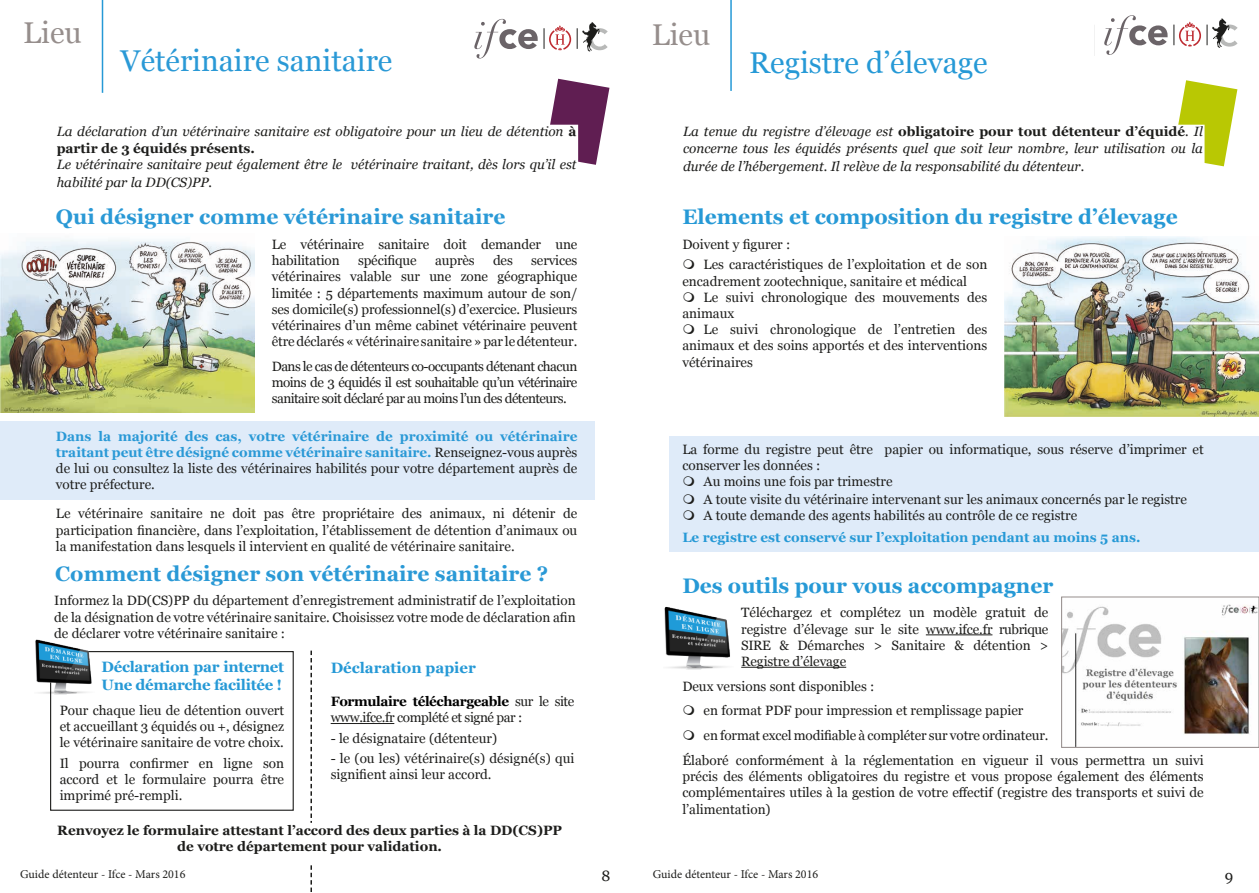
<style>
.page{position:relative;width:1259px;height:893px;background:#fff}
.page>*{position:absolute;margin:0;border:0;box-sizing:border-box;transform-origin:0 0}
.t1{font:30px "Georgia";color:#2a99d6}
.t2{font:30px "Georgia";color:#2699d6}
.t3{font:30px "Georgia";color:#968e8c}
.t4{font:700 21px "Georgia";color:#2a99d6}
.t5{font:700 21px "Georgia";color:#2699d6}
.t6{font:700 15px/18px "Georgia";letter-spacing:-.02em;color:#2699d6}
.t7{font:700 15px "Georgia";color:#2699d6}
.t8{font:15px "Georgia";color:#1d1d1b}
.t9{font:13.5px/16.2px "Georgia";color:#1d1d1b;text-align:justify}
.t10{font:italic 13.5px/16.2px "Georgia";color:#1d1d1b}
.t11{font:700 13.5px/16.2px "Georgia";color:#1d1d1b;text-align:center}
.t12{font:13.5px/16.2px "Georgia";letter-spacing:-.03em;color:#1d1d1b}
.t13{font:700 13.5px "Georgia";color:#2699d6}
.t14{font:12px "Minion Pro";color:#1d1d1b}
.s1{font-weight:700;font-style:normal}
.s2{font-weight:700;color:#2a99d6}
.s3{font-weight:700;color:#000}
</style>
<div class="page">
<hr style="left:465px;top:28px;width:1px;height:32px;background:#1d1d1b">
<svg style="left:474px;top:19px;width:64px;height:40px"></svg>
<svg style="left:577px;top:22px;width:31px;height:29px"></svg>
<svg style="left:544px;top:25px;width:27px;height:26px"></svg>
<hr style="left:1095px;top:25px;width:1px;height:31px;background:#1d1d1b">
<svg style="left:1104px;top:15px;width:63px;height:40px"></svg>
<svg style="left:1173px;top:18px;width:64px;height:30px"></svg>
<img style="left:0;top:240px;width:255px;height:172px">
<svg style="left:1178px;top:80px;width:59px;height:86px"></svg>
<svg style="left:550px;top:79px;width:59px;height:86px"></svg>
<div style="left:670px;top:436px;width:589px;height:116px;background:#dfebf9"></div>
<div style="left:0;top:421px;width:594px;height:78px;background:#dfebf9"></div>
<hr style="left:102px;top:0;width:1px;height:93px;background:#2699d6">
<hr style="left:730px;top:0;width:2px;height:91px;background:#2699d6">
<div style="left:56px;top:125px;width:521px;height:80px;background:#fff"></div>
<div style="left:682px;top:125px;width:521px;height:80px;background:#fff"></div>
<hr style="left:926px;top:634px;width:66px;height:1px;background:#1d1d1b">
<hr style="left:741px;top:667px;width:105px;height:1px;background:#1d1d1b">
<div style="left:50px;top:651px;width:244px;height:160px;border:1px solid #1d1d1b"></div>
<hr style="left:331px;top:723px;width:63px;height:1px;background:#1d1d1b">
<svg style="left:310px;top:651px;width:2px;height:241px"></svg>
<div style="left:50px;top:824px;width:519px;height:39px;background:#fff"></div>
<img style="left:1063px;top:604px;width:194px;height:142px">
<div style="left:1061px;top:597px;width:198px;height:151px;border:1px solid #968e8c"></div>
<img style="left:35px;top:639px;width:59px;height:55px">
<img style="left:664px;top:606px;width:66px;height:64px">
<img style="left:1004px;top:236px;width:254px;height:180px">
<h1 class="t3" style="left:23px;top:14px;width:60px">Lieu</h1>
<h1 class="t3" style="left:652px;top:16px;width:60px">Lieu</h1>
<h1 class="t1" style="left:121px;top:42px;width:273px">Vétérinaire sanitaire</h1>
<h1 class="t2" style="left:749px;top:45px;width:240px">Registre d’élevage</h1>
<p class="t10" style="left:57px;top:124px;width:521px">La déclaration d’un vétérinaire sanitaire est obligatoire pour un lieu de détention <span class="s1">à partir de 3 équidés présents.</span></p>
<p class="t10" style="left:57px;top:155px;width:521px;line-height:18px">Le vétérinaire sanitaire peut également être le vétérinaire traitant, dès lors qu’il est habilité par la DD(CS)PP.</p>
<h2 class="t4" style="left:56px;top:203px;width:451px">Qui désigner comme vétérinaire sanitaire</h2>
<p class="t9" style="left:272px;top:236px;width:307px">Le vétérinaire sanitaire doit demander une habilitation</p>
<p class="t9" style="left:358px;top:253px;width:60px">spécifique</p>
<p class="t9" style="left:435px;top:253px;width:41px">auprès</p>
<p class="t9" style="left:493px;top:253px;width:21px">des</p>
<p class="t9" style="left:272px;top:253px;width:307px;text-indent:259px">services vétérinaires valable sur une zone géographique limitée : 5 départements maximum autour de son/ ses domicile(s) professionnel(s) d’exercice. Plusieurs vétérinaires d’un même cabinet vétérinaire peuvent être déclarés « vétérinaire sanitaire » par le détenteur.</p>
<p class="t9" style="left:272px;top:358px;width:307px">Dans le cas de détenteurs co-occupants détenant chacun moins de 3 équidés il est souhaitable qu’un vétérinaire sanitaire soit déclaré par au moins l’un des détenteurs.</p>
<p class="t9" style="left:56px;top:428px;width:523px"><span class="s2">Dans la majorité des cas, votre vétérinaire de proximité ou vétérinaire traitant peut être désigné comme vétérinaire sanitaire.</span> Renseignez-vous auprès de lui ou consultez la liste des vétérinaires habilités pour votre département auprès de votre préfecture.</p>
<p class="t9" style="left:56px;top:506px;width:523px">Le vétérinaire sanitaire ne doit pas être propriétaire des animaux, ni détenir de participation financière, dans l’exploitation, l’établissement de détention d’animaux ou la manifestation dans lesquels il intervient en qualité de vétérinaire sanitaire.</p>
<h2 class="t4" style="left:55px;top:560px;width:494px">Comment désigner son vétérinaire sanitaire ?</h2>
<p class="t9" style="left:54px;top:593px;width:523px">Informez la DD(CS)PP du département d’enregistrement administratif de l’exploitation de la désignation de votre vétérinaire sanitaire. Choisissez votre mode de déclaration afin de déclarer votre vétérinaire sanitaire :</p>
<p class="t6" style="left:102px;top:658px;width:184px">Déclaration par internet<br>Une démarche facilitée !</p>
<p class="t9" style="left:60px;top:702px;width:226px">Pour chaque lieu de détention ouvert et accueillant 3 équidés ou +, désignez le vétérinaire sanitaire de votre choix.</p>
<p class="t9" style="left:60px;top:755px;width:226px">Il pourra confirmer en ligne son accord et le formulaire pourra être imprimé pré-rempli.</p>
<p class="t7" style="left:331px;top:658px;width:147px">Déclaration papier</p>
<p class="t12" style="left:331px;top:694px;width:245px"><span class="s3">Formulaire téléchargeable</span> sur le site www.ifce.fr complété et signé par :</p>
<p class="t9" style="left:331px;top:730px;width:168px">- le désignataire (détenteur)</p>
<p class="t9" style="left:331px;top:751px;width:245px">- le (ou les) vétérinaire(s) désigné(s) qui signifient ainsi leur accord.</p>
<p class="t11" style="left:57px;top:822px;width:506px">Renvoyez le formulaire attestant l’accord des deux parties à la DD(CS)PP de votre département pour validation.</p>
<p class="t10" style="left:683px;top:124px;width:521px">La tenue du registre d’élevage est <span class="s1">obligatoire pour tout détenteur d’équidé</span>. Il concerne tous les équidés présents quel que soit leur nombre, leur utilisation ou la</p>
<p class="t10" style="left:683px;top:158px;width:403px">durée de l’hébergement. Il relève de la responsabilité du détenteur.</p>
<h2 class="t5" style="left:682px;top:203px;width:497px">Elements et composition du registre d’élevage</h2>
<p class="t9" style="left:703px;top:234px;width:285px;line-height:20.4px;text-indent:-21px">Doivent y figurer :<br>Les caractéristiques de l’exploitation et de son</p>
<p class="t9" style="left:682px;top:273px;width:286px">encadrement zootechnique, sanitaire et médical</p>
<p class="t9" style="left:703px;top:289px;width:285px">Le suivi chronologique des mouvements des</p>
<p class="t9" style="left:682px;top:306px;width:54px">animaux</p>
<p class="t9" style="left:703px;top:322px;width:285px">Le suivi chronologique de l’entretien des</p>
<p class="t9" style="left:682px;top:338px;width:306px">animaux et des soins apportés et des interventions</p>
<p class="t9" style="left:682px;top:354px;width:72px">vétérinaires</p>
<p class="t9" style="left:682px;top:441px;width:523px">La forme du registre peut être papier ou informatique, sous réserve d’imprimer et</p>
<p class="t9" style="left:682px;top:457px;width:140px">conserver les données :</p>
<p class="t9" style="left:703px;top:473px;width:190px">Au moins une fois par trimestre</p>
<p class="t9" style="left:703px;top:491px;width:485px">A toute visite du vétérinaire intervenant sur les animaux concernés par le registre<br>A toute demande des agents habilités au contrôle de ce registre</p>
<p class="t13" style="left:682px;top:528px;width:459px">Le registre est conservé sur l’exploitation pendant au moins 5 ans.</p>
<h2 class="t5" style="left:682px;top:572px;width:372px">Des outils pour vous accompagner</h2>
<p class="t9" style="left:741px;top:605px;width:309px">Téléchargez et complétez un modèle gratuit de registre d’élevage sur le site www.ifce.fr rubrique SIRE &amp; Démarches &gt; Sanitaire &amp; détention &gt; Registre d’élevage</p>
<p class="t9" style="left:682px;top:678px;width:194px">Deux versions sont disponibles :</p>
<p class="t9" style="left:703px;top:703px;width:321px">en format PDF pour impression et remplissage papier</p>
<p class="t9" style="left:703px;top:728px;width:346px">en format excel modifiable à compléter sur votre ordinateur.</p>
<p class="t9" style="left:682px;top:752px;width:523px">Élaboré conformément à la réglementation en vigueur il vous permettra un suivi</p>
<p class="t9" style="left:682px;top:769px;width:523px">précis des éléments obligatoires du registre et vous propose également des éléments complémentaires utiles à la gestion de votre effectif (registre des transports et suivi de l’alimentation)</p>
<p class="t14" style="left:20px;top:866px;width:167px">Guide détenteur - Ifce - Mars 2016</p>
<p class="t8" style="left:601px;top:867px;width:10px">8</p>
<p class="t14" style="left:653px;top:866px;width:167px">Guide détenteur - Ifce - Mars 2016</p>
<p class="t8" style="left:1225px;top:867px;width:10px">9</p>
</div>
